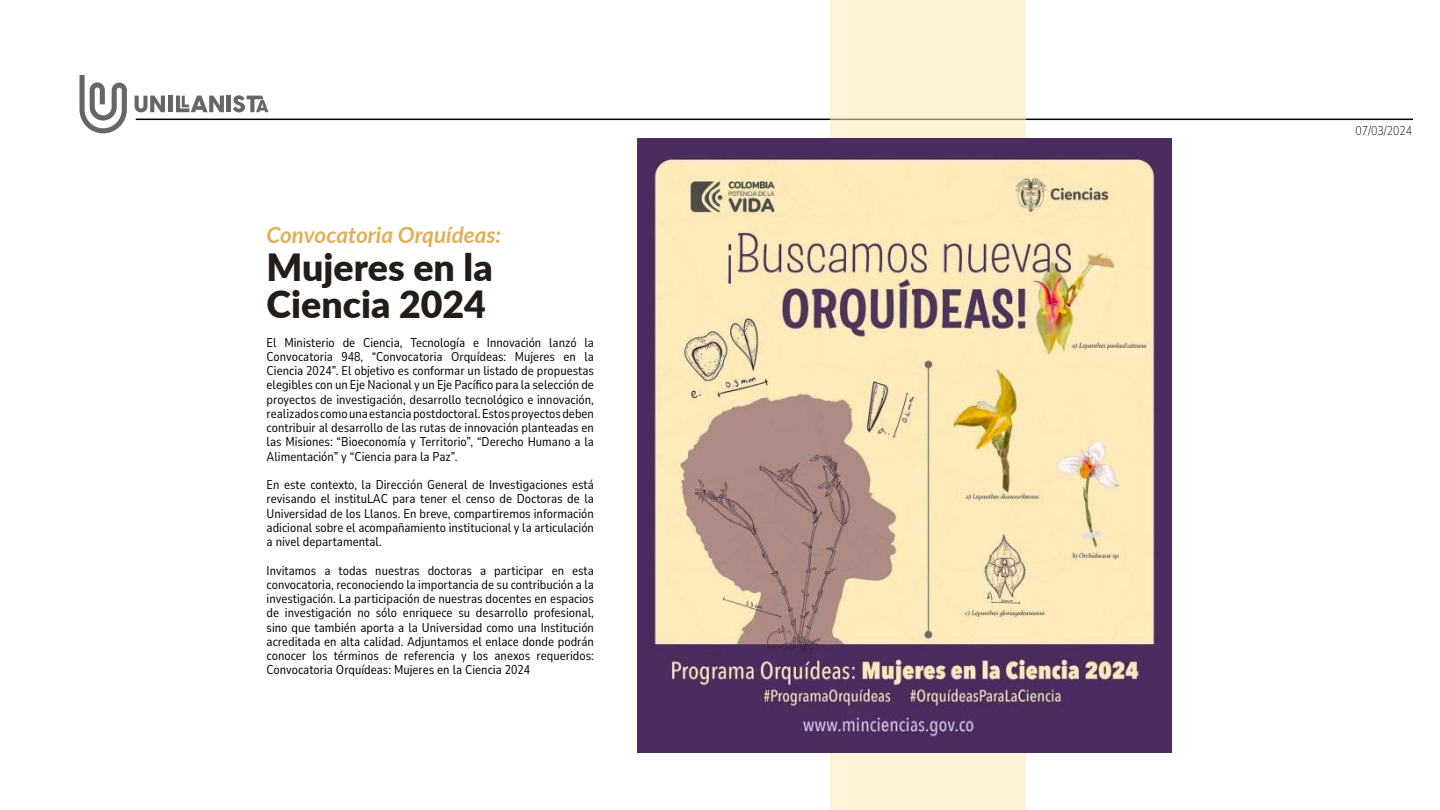
<style>
.page{position:relative;width:1440px;height:810px;background:#fff}
.page>*{position:absolute;margin:0;border:0;box-sizing:border-box;transform-origin:0 0}
.t1{font:900 37.5px/37.5px "Lato";color:#241c17}
.t2{font:italic 700 22.5px "Lato";color:#e0b05b}
.t3{font:12.75px/14.2px "Nunito Sans 10 pt Condensed";color:#000;text-align:justify}
.t4{font:200 12.75px "Nunito Sans 10 pt Condensed";color:#000}
</style>
<div class="page">
<hr style="left:136px;top:119px;width:1277px;height:1px;background:#000">
<div style="left:168px;top:96px;width:5px;height:16px;background:#666"></div>
<svg style="left:176px;top:96px;width:48px;height:16px"></svg>
<hr style="left:227px;top:96px;width:4px;height:16px;background:#666">
<svg style="left:233px;top:95px;width:35px;height:17px"></svg>
<svg style="left:135px;top:96px;width:30px;height:16px"></svg>
<svg style="left:80px;top:75px;width:47px;height:58px"></svg>
<div style="left:830px;top:0;width:196px;height:810px;background:#fff3d8"></div>
<img style="left:637px;top:138px;width:535px;height:615px">
<h2 class="t2" style="left:267px;top:218px;width:236px">Convocatoria Orquídeas:</h2>
<h1 class="t1" style="left:267px;top:246px;width:228px">Mujeres en la<br>Ciencia 2024</h1>
<p class="t3" style="left:267px;top:334px;width:329px">El Ministerio de Ciencia, Tecnología e Innovación lanzó la Convocatoria 948, “Convocatoria Orquídeas: Mujeres en la Ciencia 2024”. El objetivo es conformar un listado de propuestas elegibles con un Eje Nacional y un Eje Pacífico para la selección de proyectos de investigación, desarrollo tecnológico e innovación, realizados como una estancia postdoctoral. Estos proyectos deben contribuir al desarrollo de las rutas de innovación planteadas en las Misiones: “Bioeconomía y Territorio”, “Derecho Humano a la Alimentación” y “Ciencia para la Paz”.</p>
<p class="t3" style="left:267px;top:477px;width:329px">En este contexto, la Dirección General de Investigaciones está revisando el instituLAC para tener el censo de Doctoras de la Universidad de los Llanos. En breve, compartiremos información adicional sobre el acompañamiento institucional y la articulación a nivel departamental.</p>
<p class="t3" style="left:267px;top:562px;width:329px">Invitamos a todas nuestras doctoras a participar en esta convocatoria, reconociendo la importancia de su contribución a la investigación. La participación de nuestras docentes en espacios de investigación no sólo enriquece su desarrollo profesional, sino que también aporta a la Universidad como una Institución acreditada en alta calidad. Adjuntamos el enlace donde podrán conocer los términos de referencia y los anexos requeridos:<br>Convocatoria Orquídeas: Mujeres en la Ciencia 2024</p>
<p class="t4" style="left:1356px;top:122px;width:58px">07/03/2024</p>
</div>
